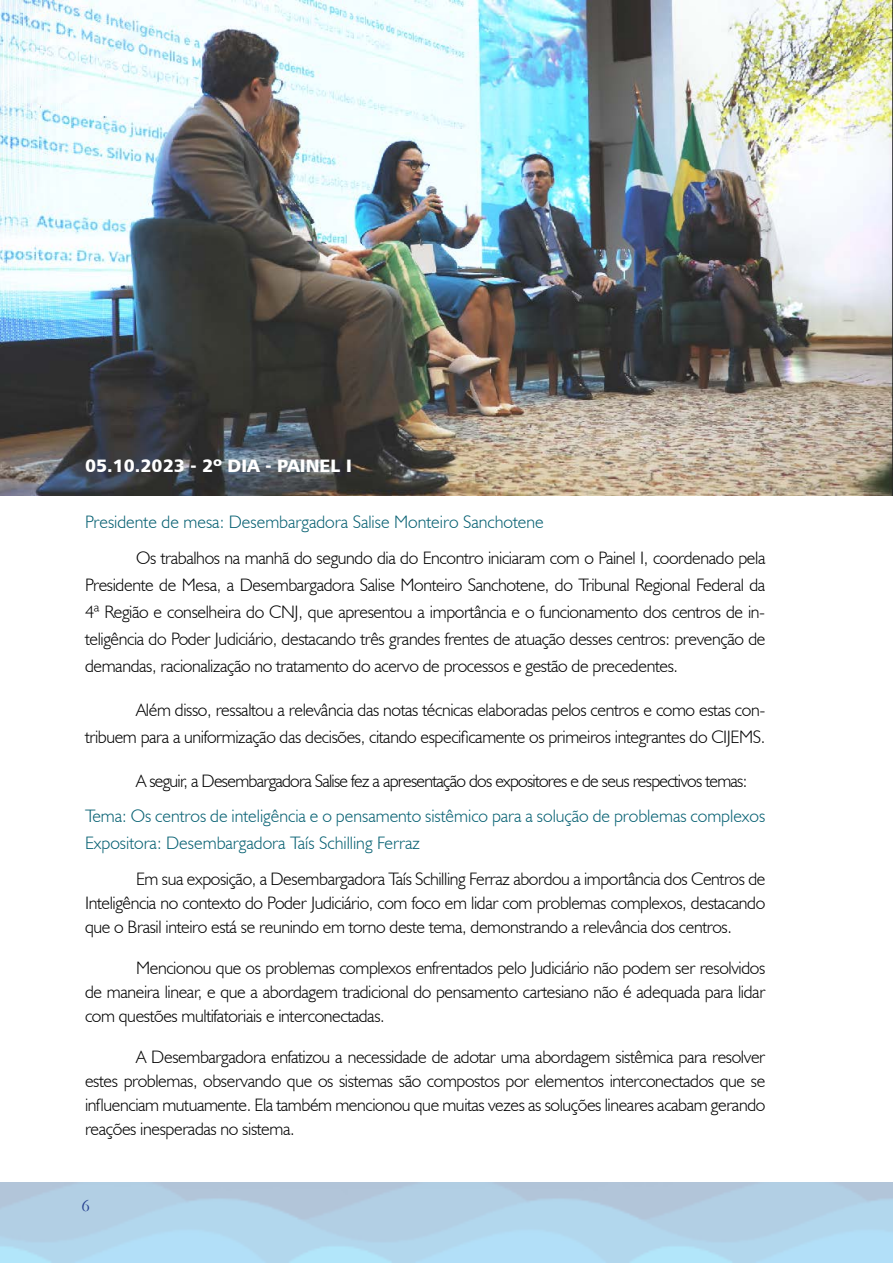
<style>
.page{position:relative;width:893px;height:1263px;background:#fff}
.page>*{position:absolute;margin:0;border:0;box-sizing:border-box;transform-origin:0 0}
.t1{font:300 18px/24px "Humanist 521 BT";letter-spacing:-.02em;color:#000;text-align:justify}
.t2{font:300 18px/27px "Humanist 521 BT";color:#066072}
.t3{font:300 18px "Humanist 521 BT";letter-spacing:-.04em;color:#000}
.t4{font:18px "Humanist 777 BT Black B";color:#fff}
.t5{font:18px "Garamond";color:#25408f}
</style>
<div class="page">
<img style="left:0;top:0;width:893px;height:496px">
<p class="t4" style="left:85px;top:454px;width:268px">05.10.2023 - 2º DIA - PAINEL I</p>
<p class="t2" style="left:85px;top:508px;width:460px">Presidente de mesa: Desembargadora Salise Monteiro Sanchotene</p>
<p class="t1" style="left:85px;top:544px;width:682px;line-height:27px;text-indent:51px">Os trabalhos na manhã do segundo dia do Encontro iniciaram com o Painel I, coordenado pela Presidente de Mesa, a Desembargadora Salise Monteiro Sanchotene, do Tribunal Regional Federal da 4ª Região e conselheira do CNJ, que apresentou a importância e o funcionamento dos centros de in&shy;teligência do Poder Judiciário, destacando três grandes frentes de atuação desses centros: prevenção de demandas, racionalização no tratamento do acervo de processos e gestão de precedentes.</p>
<p class="t1" style="left:85px;top:696px;width:682px;line-height:27px;text-align:right">Além disso, ressaltou a relevância das notas técnicas elaboradas pelos centros e como estas con&shy;tribuem para a uniformização das decisões, citando especificamente os primeiros integrantes do CIJEMS.</p>
<p class="t3" style="left:136px;top:769px;width:613px">A seguir, a Desembargadora Salise fez a apresentação dos expositores e de seus respectivos temas:</p>
<p class="t2" style="left:85px;top:802px;width:682px">Tema: Os centros de inteligência e o pensamento sistêmico para a solução de problemas complexos<br>Expositora: Desembargadora Taís Schilling Ferraz</p>
<p class="t1" style="left:85px;top:866px;width:682px;text-indent:51px">Em sua exposição, a Desembargadora Taís Schilling Ferraz abordou a importância dos Centros de Inteligência no contexto do Poder Judiciário, com foco em lidar com problemas complexos, destacando que o Brasil inteiro está se reunindo em torno deste tema, demonstrando a relevância dos centros.</p>
<p class="t1" style="left:85px;top:955px;width:682px;text-indent:51px">Mencionou que os problemas complexos enfrentados pelo Judiciário não podem ser resolvidos de maneira linear, e que a abordagem tradicional do pensamento cartesiano não é adequada para lidar com questões multifatoriais e interconectadas.</p>
<p class="t1" style="left:85px;top:1044px;width:682px;text-indent:51px">A Desembargadora enfatizou a necessidade de adotar uma abordagem sistêmica para resolver estes problemas, observando que os sistemas são compostos por elementos interconectados que se influenciam mutuamente. Ela também mencionou que muitas vezes as soluções lineares acabam gerando reações inesperadas no sistema.</p>
<p class="t5" style="left:82px;top:1193px;width:10px">6</p>
</div>
